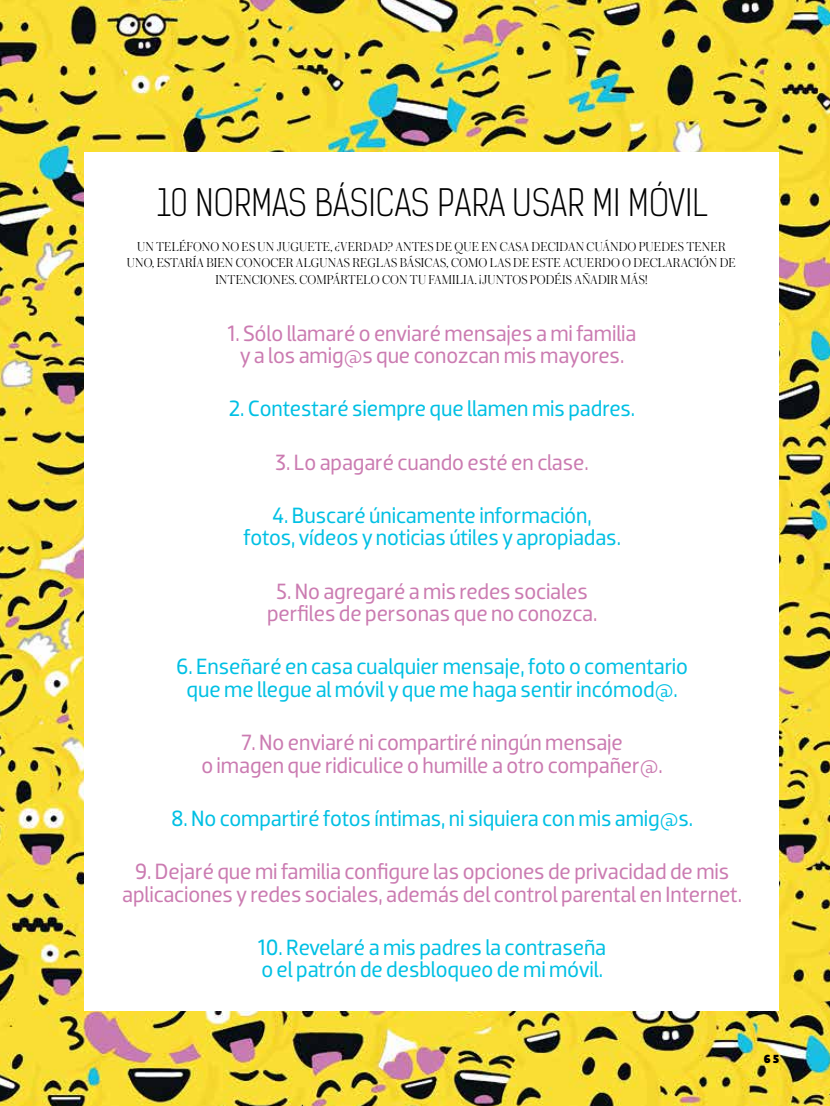
<style>
.page{position:relative;width:830px;height:1106px;background:#fff}
.page>*{position:absolute;margin:0;border:0;box-sizing:border-box;transform-origin:0 0}
.t1{font:36px "Kelson Sans Light BG";letter-spacing:.01em;color:#000}
.t2{font:22.5px/22.5px "Dobra";letter-spacing:-.005em;color:#cb7bb1;text-align:center}
.t3{font:22.5px/22.5px "Dobra";letter-spacing:-.005em;color:#01c0e4;text-align:center}
.t4{font:300 13.5px "Austin";letter-spacing:.01em;color:#000}
.t5{font:900 12px "Dobra";color:#000}
</style>
<div class="page">
<img style="left:0;top:0;width:829px;height:1106px">
<div style="left:85px;top:152px;width:693px;height:858px;background:#fff"></div>
<h1 class="t1" style="left:157px;top:180px;width:552px">10 NORMAS BÁSICAS PARA USAR MI MÓVIL</h1>
<p class="t4" style="left:137px;top:238px;width:371px">UN TELÉFONO NO ES UN JUGUETE, ¿VERDAD? ANTES DE QUE EN CASA</p>
<p class="t4" style="left:531px;top:238px;width:25px">DECIDAN</p>
<p class="t4" style="left:586px;top:238px;width:140px">CUÁNDO PUEDES TENER</p>
<p class="t4" style="left:127px;top:254px;width:209px">UNO, ESTARÍA BIEN CONOCER ALGUNAS</p>
<p class="t4" style="left:352px;top:254px;width:70px">REGLAS BÁSICAS</p>
<p class="t4" style="left:446px;top:254px;width:243px">, COMO LAS DE ESTE ACUERDO O DECLARACIÓN</p>
<p class="t4" style="left:719px;top:254px;width:18px">DE</p>
<p class="t4" style="left:215px;top:271px;width:433px">INTENCIONES. COMPÁRTELO CON TU FAMILIA. ¡JUNTOS PODÉIS AÑADIR MÁS!</p>
<p class="t2" style="left:228px;top:322px;width:410px">1. Sólo llamaré o enviaré mensajes a mi familia y a los amig@s que conozcan mis mayores.</p>
<p class="t3" style="left:229px;top:397px;width:407px">2. Contestaré siempre que llamen mis padres.</p>
<p class="t2" style="left:275px;top:451px;width:314px">3. Lo apagaré cuando esté en clase.</p>
<p class="t3" style="left:243px;top:504px;width:379px">4. Buscaré únicamente información,<br>fotos, vídeos y noticias útiles y apropiadas.</p>
<p class="t2" style="left:267px;top:580px;width:331px">5. No agregaré a mis redes sociales perfiles de personas que no conozca.</p>
<p class="t3" style="left:176px;top:655px;width:513px">6. Enseñaré en casa cualquier mensaje, foto o comentario que me llegue al móvil y que me haga sentir incómod@.</p>
<p class="t2" style="left:201px;top:731px;width:462px">7. No enviaré ni compartiré ningún mensaje<br>o imagen que ridiculice o humille a otro compañer@.</p>
<p class="t3" style="left:171px;top:807px;width:523px">8. No compartiré fotos íntimas, ni siquiera con mis amig@s.</p>
<p class="t2" style="left:122px;top:860px;width:621px">9. Dejaré que mi familia configure las opciones de privacidad de mis aplicaciones y redes sociales, además del control parental en Internet.</p>
<p class="t3" style="left:258px;top:936px;width:349px;text-align:left">10. Revelaré a mis padres la contraseña o el patrón de desbloqueo de mi móvil.</p>
<p class="t5" style="left:763px;top:1052px;width:17px">65</p>
</div>
